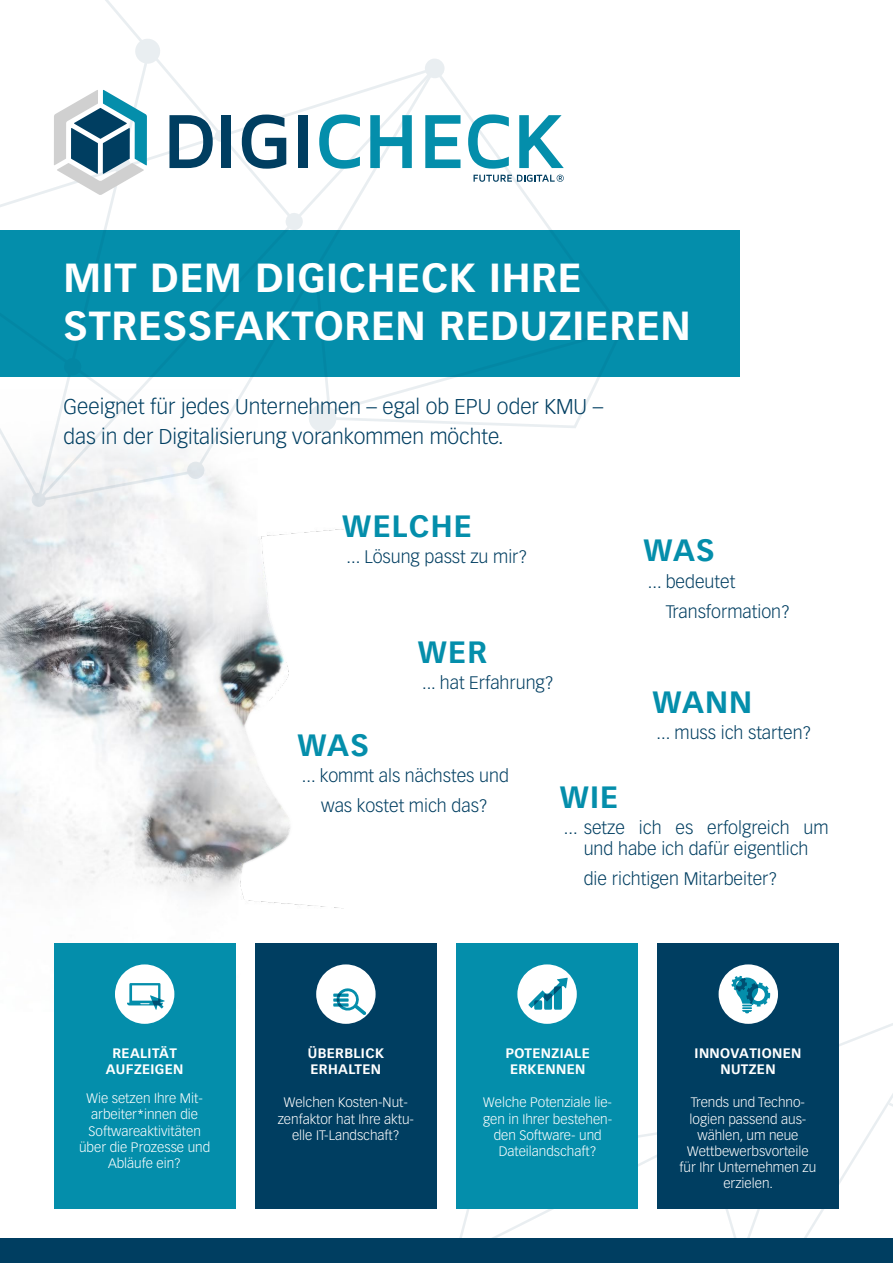
<style>
.page{position:relative;width:893px;height:1263px;background:#fff}
.page>*{position:absolute;margin:0;border:0;box-sizing:border-box;transform-origin:0 0}
.t1{font:700 39.9px/47.8px "Vectora LT Pro";letter-spacing:.02em;color:#fff}
.t2{font:700 30.3px "Vectora LT Pro";letter-spacing:.04em;color:#048eab}
.t3{font:300 21px/30px "Vectora LT Pro";color:#003e61}
.t4{font:20.4px "Source Sans Pro";color:#fff}
.t5{font:300 17.85px/29.8px "Vectora LT Pro";color:#003e61;text-align:center}
.t6{font:300 13.5px/16.2px "Vectora LT Pro";color:#fff;text-align:center}
.t7{font:700 13.5px/16.2px "Vectora LT Pro";letter-spacing:.03em;color:#fff;text-align:center}
</style>
<div class="page">
<img style="left:0;top:502px;width:344px;height:509px">
<div style="left:0;top:1239px;width:893px;height:24px;background:#003e61"></div>
<svg style="left:742px;top:1023px;width:151px;height:216px"></svg>
<svg style="left:445px;top:1111px;width:297px;height:128px"></svg>
<div style="left:0;top:230px;width:740px;height:147px;background:#048eab"></div>
<svg style="left:436px;top:79px;width:127px;height:151px"></svg>
<svg style="left:38px;top:68px;width:398px;height:434px"></svg>
<svg style="left:424px;top:59px;width:21px;height:20px"></svg>
<svg style="left:308px;top:269px;width:292px;height:164px"></svg>
<svg style="left:0;top:238px;width:126px;height:269px"></svg>
<svg style="left:186px;top:461px;width:19px;height:19px"></svg>
<svg style="left:135px;top:38px;width:26px;height:27px"></svg>
<svg style="left:169px;top:115px;width:52px;height:53px"></svg>
<div style="left:221px;top:115px;width:10px;height:53px;background:#003e61"></div>
<svg style="left:242px;top:115px;width:44px;height:54px"></svg>
<div style="left:298px;top:115px;width:10px;height:53px;background:#003e61"></div>
<svg style="left:319px;top:114px;width:41px;height:55px"></svg>
<svg style="left:370px;top:115px;width:42px;height:53px"></svg>
<svg style="left:425px;top:115px;width:35px;height:53px"></svg>
<svg style="left:468px;top:114px;width:41px;height:55px"></svg>
<svg style="left:519px;top:115px;width:45px;height:53px"></svg>
<svg style="left:54px;top:90px;width:93px;height:105px"></svg>
<svg style="left:474px;top:175px;width:90px;height:7px"></svg>
<div style="left:255px;top:944px;width:182px;height:265px;background:#003e61"></div>
<div style="left:456px;top:944px;width:182px;height:265px;background:#048eab"></div>
<div style="left:54px;top:944px;width:181px;height:265px;background:#048eab"></div>
<div style="left:658px;top:943px;width:181px;height:265px;background:#003e61"></div>
<div style="left:115px;top:964px;width:59px;height:60px;background:#fff;border-radius:50%"></div>
<div style="left:316px;top:964px;width:60px;height:60px;background:#fff;border-radius:50%"></div>
<div style="left:719px;top:964px;width:59px;height:60px;background:#fff;border-radius:50%"></div>
<div style="left:517px;top:964px;width:60px;height:60px;background:#fff;border-radius:50%"></div>
<svg style="left:337px;top:988px;width:29px;height:27px"></svg>
<svg style="left:333px;top:993px;width:16px;height:4px"></svg>
<svg style="left:333px;top:998px;width:16px;height:4px"></svg>
<hr style="left:333px;top:1003px;width:16px;height:3px;background:#048eab">
<svg style="left:127px;top:983px;width:38px;height:27px"></svg>
<svg style="left:528px;top:978px;width:40px;height:32px"></svg>
<svg style="left:731px;top:976px;width:39px;height:37px"></svg>
<h1 class="t1" style="left:64px;top:253px;width:629px">MIT DEM DIGICHECK IHRE<br>STRESSFAKTOREN REDUZIEREN</h1>
<h3 class="t3" style="left:64px;top:392px;width:541px">Geeignet für jedes Unternehmen – egal ob EPU oder KMU – das in der Digitalisierung vorankommen möchte.</h3>
<h2 class="t2" style="left:342px;top:507px;width:131px">WELCHE</h2>
<h3 class="t5" style="left:347px;top:542px;width:183px">... Lösung passt zu mir?</h3>
<h2 class="t2" style="left:644px;top:532px;width:73px">WAS</h2>
<h3 class="t5" style="left:666px;top:566px;width:126px;text-align:left;text-indent:-18px">... bedeutet<br>Transformation?</h3>
<p class="t7" style="left:106px;top:1045px;width:79px">REALITÄT<br>AUFZEIGEN</p>
<p class="t6" style="left:79px;top:1090px;width:133px">Wie setzen Ihre Mit&shy;arbeiter*innen die<br>Softwareaktivitäten über die Prozesse und<br>Abläufe ein?</p>
<h2 class="t2" style="left:418px;top:633px;width:71px">WER</h2>
<h3 class="t5" style="left:422px;top:668px;width:134px">... hat Erfahrung?</h3>
<h2 class="t2" style="left:652px;top:683px;width:101px">WANN</h2>
<h3 class="t5" style="left:657px;top:718px;width:157px">... muss ich starten?</h3>
<h2 class="t2" style="left:298px;top:726px;width:73px">WAS</h2>
<h3 class="t5" style="left:302px;top:761px;width:208px">... kommt als nächstes und was kostet mich das?</h3>
<h2 class="t2" style="left:560px;top:778px;width:60px">WIE</h2>
<h3 class="t5" style="left:564px;top:817px;width:266px;line-height:21.3px">... setze ich es erfolgreich um und habe ich dafür eigentlich</h3>
<h3 class="t5" style="left:584px;top:864px;width:196px">die richtigen Mitarbeiter?</h3>
<p class="t7" style="left:308px;top:1045px;width:78px;text-align:left">ÜBERBLICK<br>ERHALTEN</p>
<p class="t6" style="left:278px;top:1094px;width:138px">Welchen Kosten-Nut&shy;zenfaktor hat Ihre aktu&shy;elle IT-Landschaft?</p>
<p class="t7" style="left:506px;top:1045px;width:86px">POTENZIALE<br>ERKENNEN</p>
<p class="t6" style="left:483px;top:1094px;width:131px">Welche Potenziale lie&shy;gen in Ihrer bestehen&shy;den Software- und<br>Dateilandschaft?</p>
<p class="t7" style="left:695px;top:1045px;width:108px">INNOVATIONEN<br>NUTZEN</p>
<p class="t6" style="left:680px;top:1094px;width:138px">Trends und Techno&shy;logien passend aus&shy;wählen, um neue<br>Wettbewerbsvorteile für Ihr Unternehmen zu erzielen.</p>
<h3 class="t4" style="left:684px;top:1053px;width:86px">t Erfahrun</h3>
</div>
